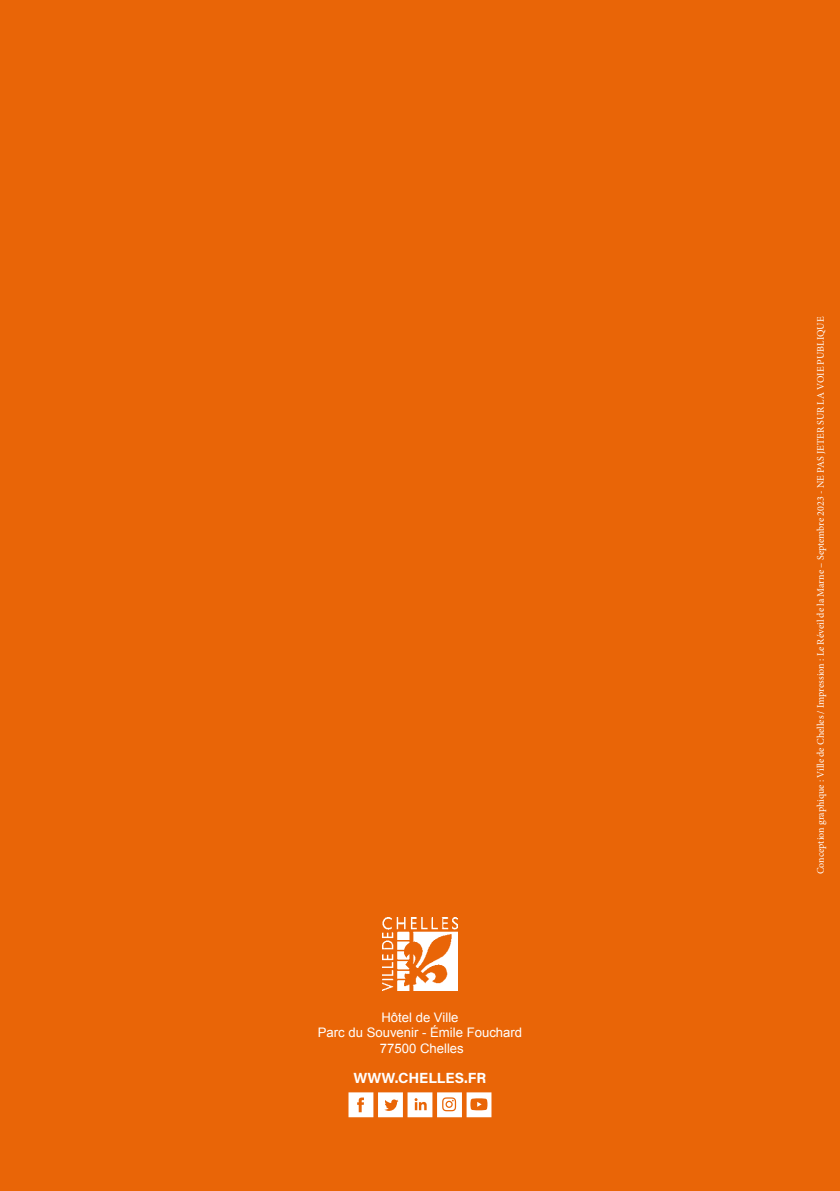
<style>
.page{position:relative;width:840px;height:1191px;background:#fff}
.page>*{position:absolute;margin:0;border:0;box-sizing:border-box;transform-origin:0 0}
.t1{font:700 14.8px "Acumin Pro";color:#fff}
.t2{font:13.2px/15.8px "Arial";color:#fff;text-align:center}
.t3{font:10px "Minion Pro";color:#fff}
</style>
<div class="page">
<div style="left:0;top:0;width:839px;height:1191px;background:#e96507"></div>
<img style="left:382px;top:917px;width:75px;height:73px">
<svg style="left:348px;top:1092px;width:143px;height:25px"></svg>
<h2 class="t2" style="left:317px;top:1009px;width:206px">Hôtel de Ville<br>Parc du Souvenir - Émile Fouchard<br>77500 Chelles</h2>
<h1 class="t1" style="left:353px;top:1067px;width:134px">WWW.CHELLES.FR</h1>
<p class="t3" style="left:813px;top:874px;width:559px;rotate:-90deg">Conception graphique : Ville de Chelles / Impression : Le Réveil de la Marne – Septembre 2023 - NE PAS JETER SUR LA VOIE PUBLIQUE</p>
</div>
